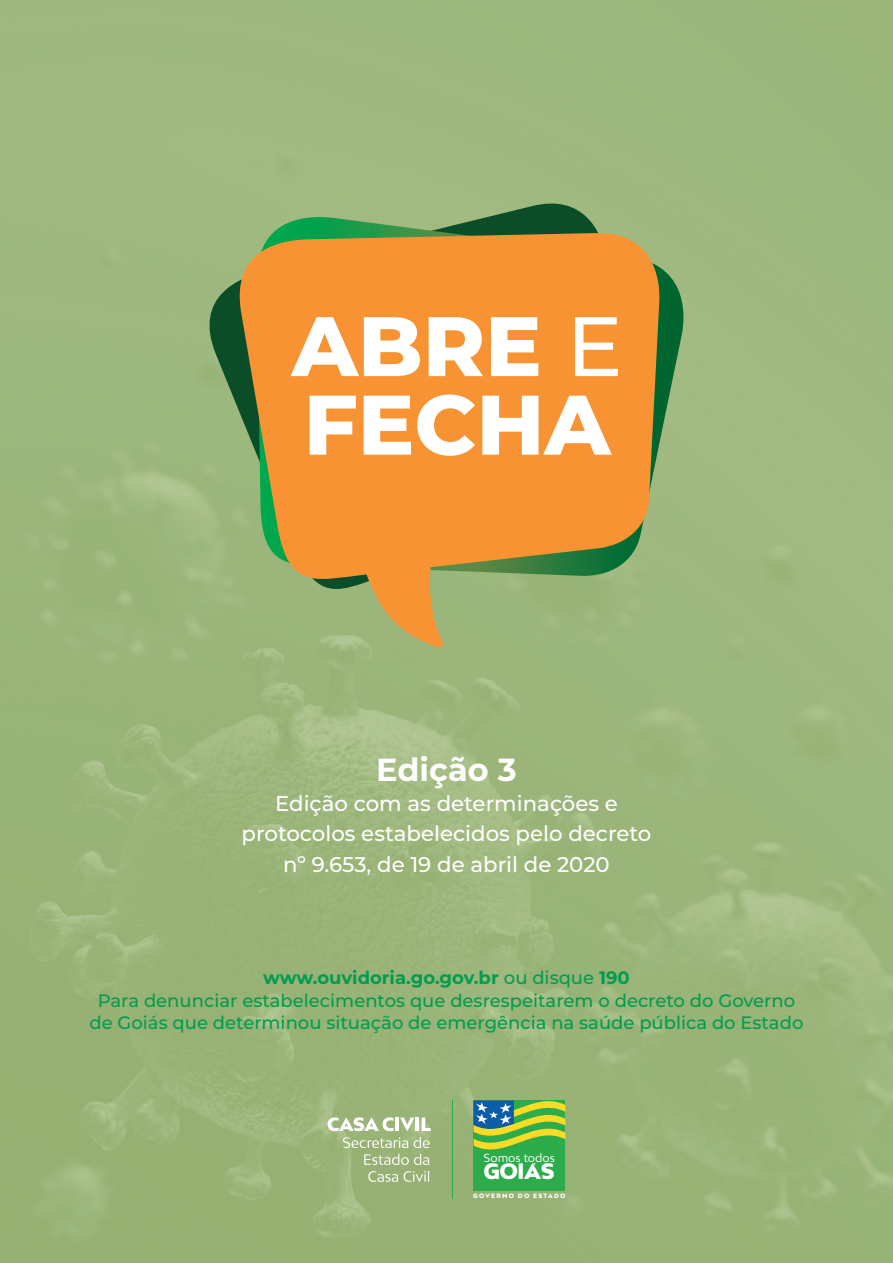
<style>
.page{position:relative;width:893px;height:1263px;background:#fff}
.page>*{position:absolute;margin:0;border:0;box-sizing:border-box;transform-origin:0 0}
.t1{font:800 84.3px/78.4px "Montserrat";color:#fff}
.t2{font:700 31.95px "Montserrat";color:#fff}
.t3{font:500 21.3px/30.2px "Montserrat";color:#fff;text-align:center}
.t4{font:900 21.15px "Bw Mitga";letter-spacing:-.02em;color:#fff}
.t5{font:500 18px/22.5px "Montserrat";color:#009d4e;text-align:center}
.t6{font:11.1px "Bw Mitga";color:#fff}
.t7{font:900 6px "Bw Mitga";letter-spacing:.2em;color:#fff}
.s1{font-weight:500}
.s2{font-weight:700}
</style>
<div class="page">
<img style="left:0;top:0;width:893px;height:1263px">
<svg style="left:328px;top:1117px;width:66px;height:14px"></svg>
<hr style="left:396px;top:1117px;width:3px;height:14px;background:#fff">
<svg style="left:400px;top:1117px;width:14px;height:14px"></svg>
<hr style="left:415px;top:1117px;width:4px;height:14px;background:#fff">
<svg style="left:422px;top:1117px;width:9px;height:14px"></svg>
<svg style="left:343px;top:1137px;width:65px;height:11px"></svg>
<svg style="left:414px;top:1137px;width:16px;height:11px"></svg>
<svg style="left:364px;top:1154px;width:65px;height:28px;background:#abbf8e"></svg>
<div style="left:474px;top:1100px;width:91px;height:91px;background:#2cac4a"></div>
<svg style="left:474px;top:1096px;width:91px;height:69px"></svg>
<hr style="left:452px;top:1100px;width:1px;height:98px;background:#2cac4a">
<svg style="left:192px;top:194px;width:450px;height:401px;background:#93af78"></svg>
<svg style="left:256px;top:217px;width:431px;height:360px;background:#689c63"></svg>
<svg style="left:230px;top:232px;width:431px;height:416px;background:#d69841"></svg>
<h1 class="t1" style="left:292px;top:302px;width:332px">ABRE <span class="s1">E<br></span>FECHA</h1>
<h2 class="t2" style="left:376px;top:747px;width:142px">Edição 3</h2>
<p class="t3" style="left:241px;top:788px;width:411px">Edição com as determinações e protocolos estabelecidos pelo decreto nº 9.653, de 19 de abril de 2020</p>
<p class="t5" style="left:89px;top:966px;width:715px"><span class="s2">www.ouvidoria.go.gov.br</span> ou disque <span class="s2">190<br></span>Para denunciar estabelecimentos que desrespeitarem o decreto do Governo de Goiás que determinou situação de emergência na saúde pública do Estado</p>
<p class="t6" style="left:483px;top:1150px;width:73px">Somos todos</p>
<p class="t4" style="left:484px;top:1157px;width:73px">GOIAS</p>
<p class="t7" style="left:473px;top:1191px;width:94px">GOVERNO DO ESTADO</p>
</div>
